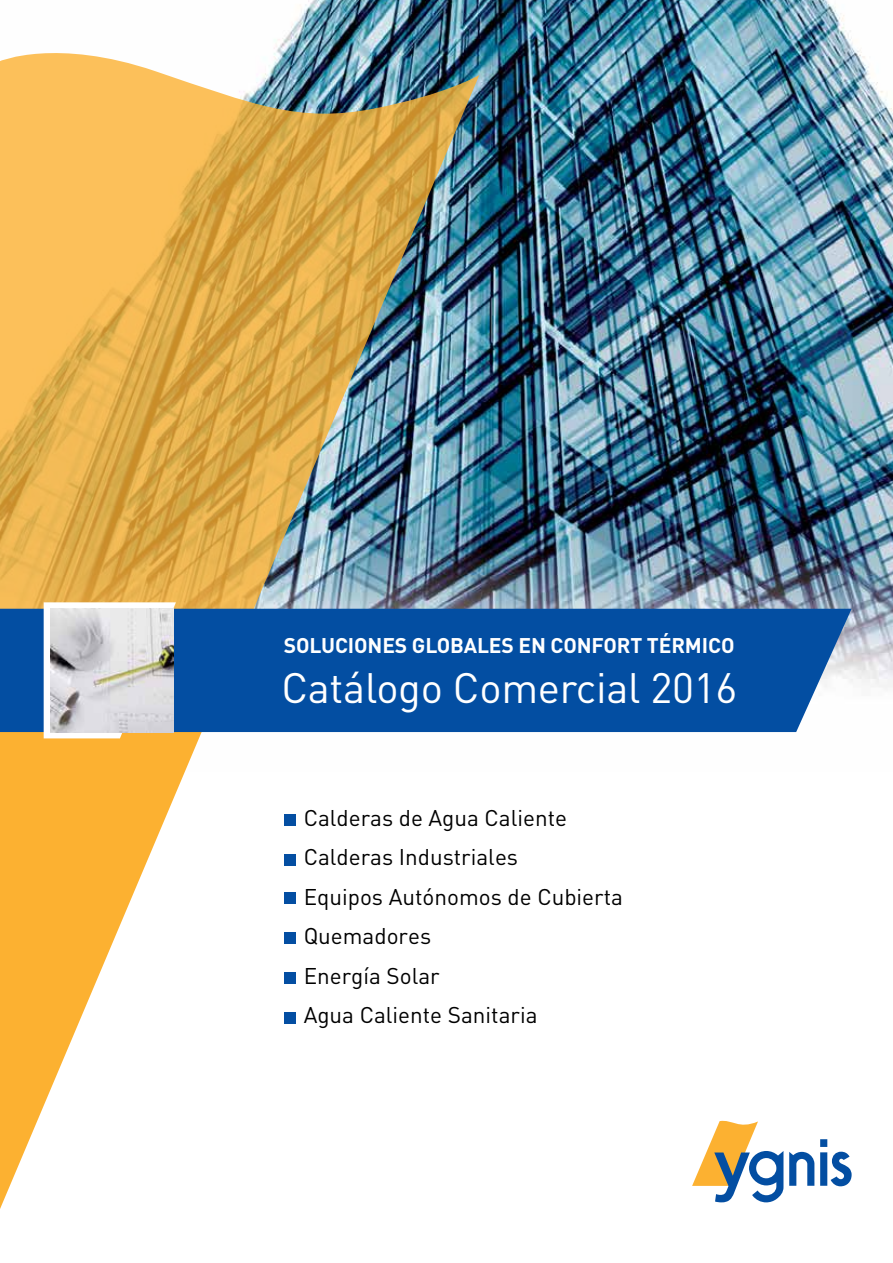
<style>
.page{position:relative;width:893px;height:1263px;background:#fff}
.page>*{position:absolute;margin:0;border:0;box-sizing:border-box;transform-origin:0 0}
.t1{font:42px "DIN";letter-spacing:-.005em;color:#fff}
.t2{font:22.5px/39.5px "DIN";color:#000}
.t3{font:700 21px "DIN";letter-spacing:-.005em;color:#fff}
</style>
<div class="page">
<img style="left:225px;top:0;width:668px;height:733px">
<img style="left:0;top:52px;width:479px;height:557px">
<svg style="left:0;top:732px;width:225px;height:477px"></svg>
<div style="left:0;top:609px;width:852px;height:123px;background:#034ea2"></div>
<div style="left:284px;top:814px;width:11px;height:12px;background:#034ea2"></div>
<div style="left:284px;top:854px;width:11px;height:11px;background:#034ea2"></div>
<div style="left:284px;top:892px;width:11px;height:12px;background:#034ea2"></div>
<div style="left:284px;top:932px;width:11px;height:12px;background:#034ea2"></div>
<div style="left:284px;top:972px;width:11px;height:12px;background:#034ea2"></div>
<div style="left:284px;top:1012px;width:11px;height:11px;background:#034ea2"></div>
<svg style="left:692px;top:1120px;width:91px;height:82px"></svg>
<svg style="left:789px;top:1152px;width:25px;height:34px"></svg>
<svg style="left:820px;top:1139px;width:32px;height:47px"></svg>
<svg style="left:44px;top:602px;width:132px;height:136px"></svg>
<img style="left:50px;top:609px;width:123px;height:123px">
<p class="t3" style="left:284px;top:632px;width:452px">SOLUCIONES GLOBALES EN CONFORT TÉRMICO</p>
<h1 class="t1" style="left:281px;top:661px;width:457px">Catálogo Comercial 2016</h1>
<p class="t2" style="left:304px;top:798px;width:321px">Calderas de Agua Caliente<br>Calderas Industriales<br>Equipos Autónomos de Cubierta<br>Quemadores<br>Energía Solar<br>Agua Caliente Sanitaria</p>
</div>
